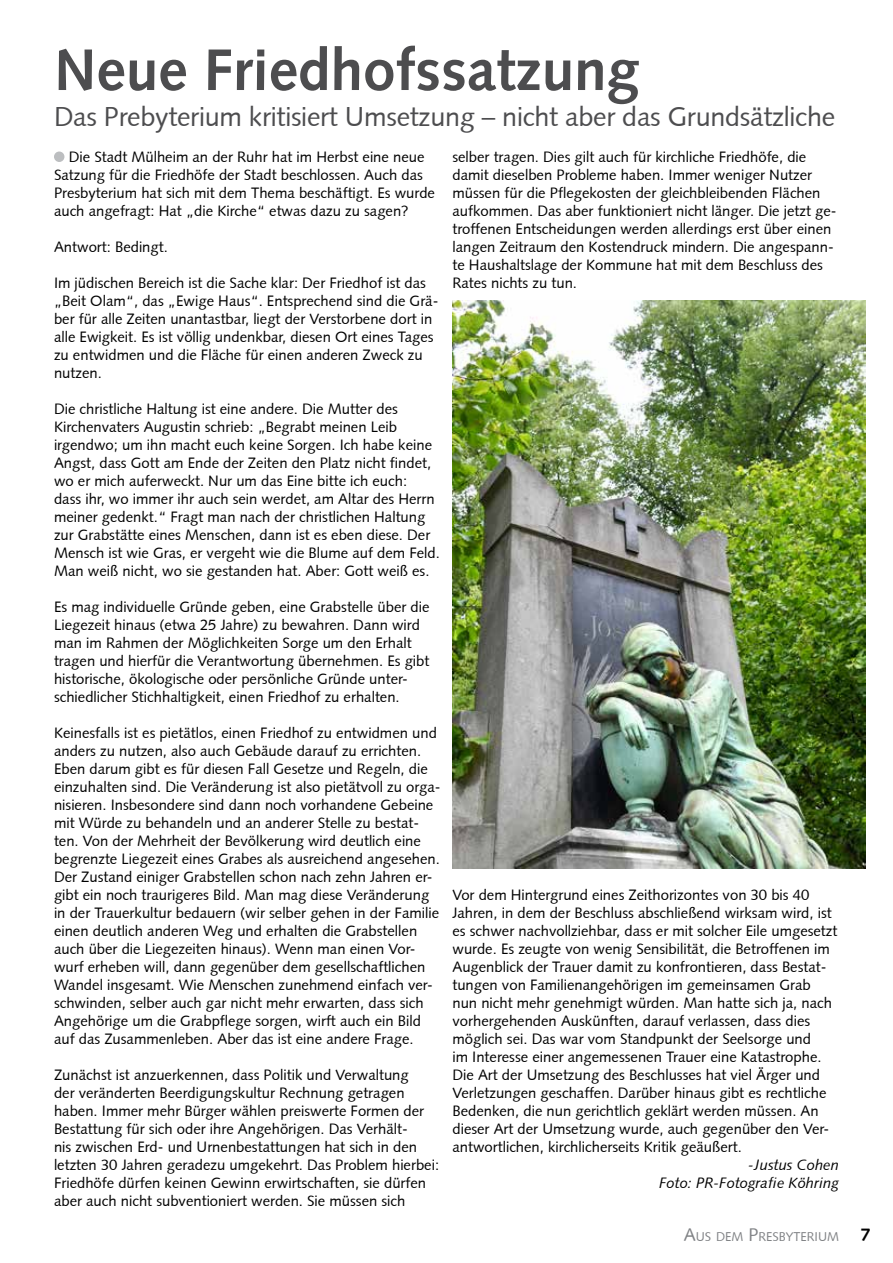
<style>
.page{position:relative;width:893px;height:1263px;background:#fff}
.page>*{position:absolute;margin:0;border:0;box-sizing:border-box;transform-origin:0 0}
.t1{font:700 58.5px "Syntax";color:#4d4d4f}
.t2{font:27px "Syntax";letter-spacing:-.01em;color:#4d4d4f}
.t3{font:14.85px/18px "Syntax";color:#000}
.t4{font:italic 14.85px/18px "Syntax";color:#000;text-align:right}
.t5{font:12.6px "Syntax";color:#808285}
.s1{font-size:18px}
.s2{font-weight:700;font-size:18px;color:#000}
</style>
<div class="page">
<div style="left:55px;top:152px;width:9px;height:9px;background:#bcbec0;border-radius:50%"></div>
<div style="left:54px;top:152px;width:10px;height:10px;border:1px solid #bcbec0;border-radius:50%"></div>
<img style="left:452px;top:301px;width:414px;height:567px">
<h1 class="t1" style="left:54px;top:36px;width:586px">Neue Friedhofssatzung</h1>
<h2 class="t2" style="left:54px;top:101px;width:783px">Das Prebyterium kritisiert Umsetzung – nicht aber das Grundsätzliche</h2>
<p class="t3" style="left:452px;top:148px;width:386px">selber tragen. Dies gilt auch für kirchliche Friedhöfe, die damit dieselben Probleme haben. Immer weniger Nutzer müssen für die Pflegekosten der gleichbleibenden Flächen aufkommen. Das aber funktioniert nicht länger. Die jetzt ge&shy;troffenen Entscheidungen werden allerdings erst über einen langen Zeitraum den Kostendruck mindern. Die angespann&shy;te Haushaltslage der Kommune hat mit dem Beschluss des Rates nichts zu tun.</p>
<p class="t3" style="left:54px;top:148px;width:382px;text-indent:15px">Die Stadt Mülheim an der Ruhr hat im Herbst eine neue Satzung für die Friedhöfe der Stadt beschlossen. Auch das Presbyterium hat sich mit dem Thema beschäftigt. Es wurde auch angefragt: Hat „die Kirche“ etwas dazu zu sagen?</p>
<p class="t3" style="left:54px;top:238px;width:115px">Antwort: Bedingt.</p>
<p class="t3" style="left:54px;top:274px;width:386px">Im jüdischen Bereich ist die Sache klar: Der Friedhof ist das „Beit Olam“, das „Ewige Haus“. Entsprechend sind die Grä&shy;ber für alle Zeiten unantastbar, liegt der Verstorbene dort in alle Ewigkeit. Es ist völlig undenkbar, diesen Ort eines Tages zu entwidmen und die Fläche für einen anderen Zweck zu nutzen.</p>
<p class="t3" style="left:54px;top:400px;width:387px">Die christliche Haltung ist eine andere. Die Mutter des Kirchenvaters Augustin schrieb: „Begrabt meinen Leib irgendwo; um ihn macht euch keine Sorgen. Ich habe keine Angst, dass Gott am Ende der Zeiten den Platz nicht findet, wo er mich auferweckt. Nur um das Eine bitte ich euch:<br>dass ihr, wo immer ihr auch sein werdet, am Altar des Herrn meiner gedenkt.“ Fragt man nach der christlichen Haltung zur Grabstätte eines Menschen, dann ist es eben diese. Der Mensch ist wie Gras, er vergeht wie die Blume auf dem Feld.<br>Man weiß nicht, wo sie gestanden hat. Aber: Gott weiß es.</p>
<p class="t3" style="left:54px;top:598px;width:377px">Es mag individuelle Gründe geben, eine Grabstelle über die Liegezeit hinaus (etwa 25 Jahre) zu bewahren. Dann wird man im Rahmen der Möglichkeiten Sorge um den Erhalt tragen und hierfür die Verantwortung übernehmen. Es gibt historische, ökologische oder persönliche Gründe unter&shy;schiedlicher Stichhaltigkeit, einen Friedhof zu erhalten.</p>
<p class="t3" style="left:54px;top:724px;width:388px">Keinesfalls ist es pietätlos, einen Friedhof zu entwidmen und anders zu nutzen, also auch Gebäude darauf zu errichten.<br>Eben darum gibt es für diesen Fall Gesetze und Regeln, die einzuhalten sind. Die Veränderung ist also pietätvoll zu orga&shy;nisieren. Insbesondere sind dann noch vorhandene Gebeine mit Würde zu behandeln und an anderer Stelle zu bestat&shy;ten. Von der Mehrheit der Bevölkerung wird deutlich eine begrenzte Liegezeit eines Grabes als ausreichend angesehen.<br>Der Zustand einiger Grabstellen schon nach zehn Jahren er&shy;gibt ein noch traurigeres Bild. Man mag diese Veränderung in der Trauerkultur bedauern (wir selber gehen in der Familie einen deutlich anderen Weg und erhalten die Grabstellen auch über die Liegezeiten hinaus). Wenn man einen Vor&shy;wurf erheben will, dann gegenüber dem gesellschaftlichen Wandel insgesamt. Wie Menschen zunehmend einfach ver&shy;schwinden, selber auch gar nicht mehr erwarten, dass sich Angehörige um die Grabpflege sorgen, wirft auch ein Bild auf das Zusammenleben. Aber das ist eine andere Frage.</p>
<p class="t3" style="left:54px;top:1066px;width:387px">Zunächst ist anzuerkennen, dass Politik und Verwaltung<br>der veränderten Beerdigungskultur Rechnung getragen haben. Immer mehr Bürger wählen preiswerte Formen der Bestattung für sich oder ihre Angehörigen. Das Verhält-<br>nis zwischen Erd- und Urnenbestattungen hat sich in den letzten 30 Jahren geradezu umgekehrt. Das Problem hierbei:<br>Friedhöfe dürfen keinen Gewinn erwirtschaften, sie dürfen aber auch nicht subventioniert werden. Sie müssen sich</p>
<p class="t3" style="left:452px;top:886px;width:386px">Vor dem Hintergrund eines Zeithorizontes von 30 bis 40<br>Jahren, in dem der Beschluss abschließend wirksam wird, ist es schwer nachvollziehbar, dass er mit solcher Eile umgesetzt wurde. Es zeugte von wenig Sensibilität, die Betroffenen im Augenblick der Trauer damit zu konfrontieren, dass Bestat&shy;tungen von Familienangehörigen im gemeinsamen Grab nun nicht mehr genehmigt würden. Man hatte sich ja, nach vorhergehenden Auskünften, darauf verlassen, dass dies möglich sei. Das war vom Standpunkt der Seelsorge und<br>im Interesse einer angemessenen Trauer eine Katastrophe.<br>Die Art der Umsetzung des Beschlusses hat viel Ärger und Verletzungen geschaffen. Darüber hinaus gibt es rechtliche Bedenken, die nun gerichtlich geklärt werden müssen. An dieser Art der Umsetzung wurde, auch gegenüber den Ver&shy;antwortlichen, kirchlicherseits Kritik geäußert.</p>
<p class="t4" style="left:659px;top:1156px;width:181px">-Justus Cohen<br>Foto: PR-Fotografie Köhring</p>
<p class="t5" style="left:684px;top:1229px;width:189px"><span class="s1">A</span>US DEM <span class="s1">P</span>RESBYTERIUM <span class="s2">7</span></p>
</div>
